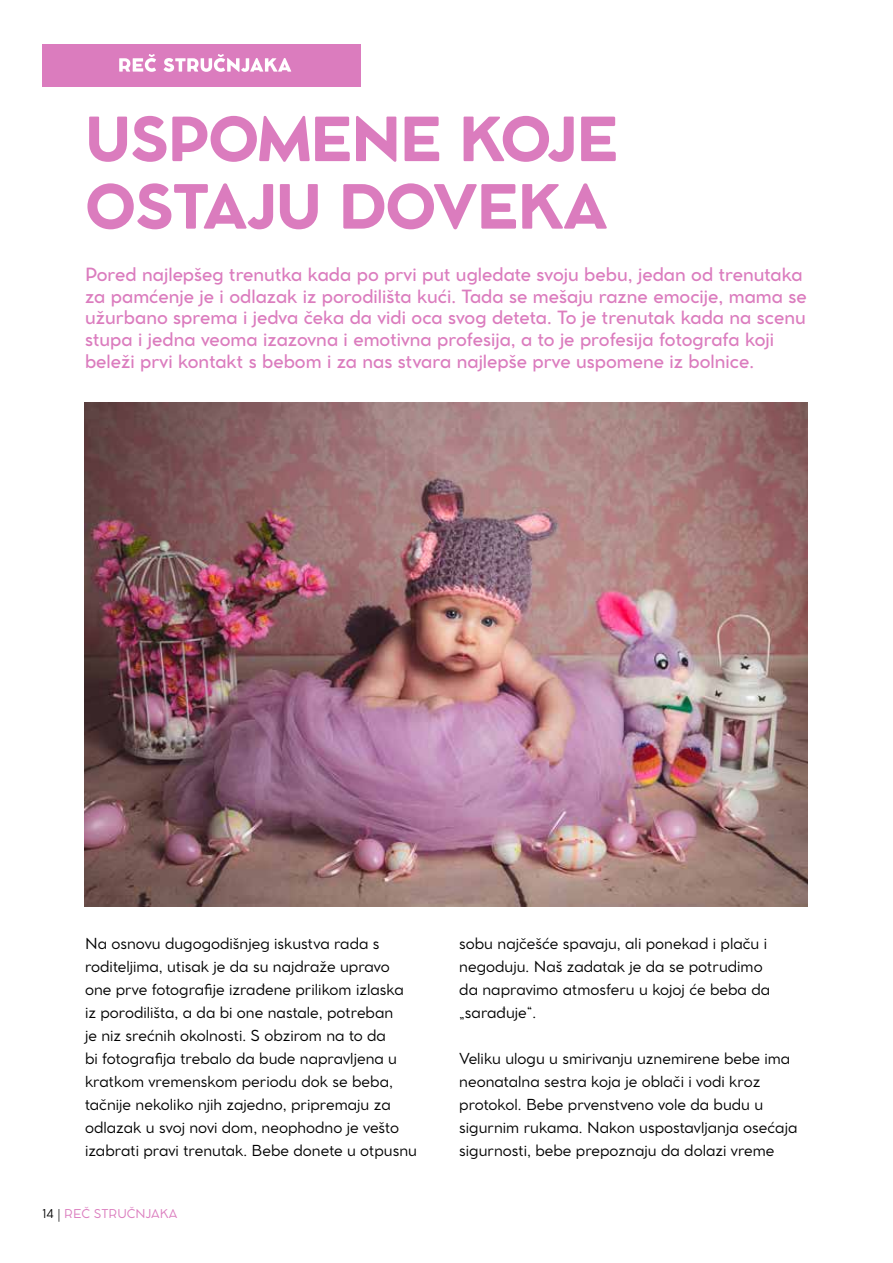
<style>
.page{position:relative;width:893px;height:1263px;background:#fff}
.page>*{position:absolute;margin:0;border:0;box-sizing:border-box;transform-origin:0 0}
.t1{font:800 60px/67.5px "Cocomat Pro";letter-spacing:-.025em;color:#db7cbe}
.t2{font:500 18px/21.6px "Cocomat Pro";color:#db7cbe}
.t3{font:15px/23px "Cocomat Pro";color:#000}
.t4{font:12px "Cocomat Pro";color:#db7cbe}
.s1{color:#000}
</style>
<div class="page">
<div style="left:43px;top:45px;width:318px;height:42px;background:#db7cbe"></div>
<svg style="left:119px;top:54px;width:37px;height:18px"></svg>
<svg style="left:164px;top:54px;width:127px;height:18px"></svg>
<img style="left:85px;top:403px;width:723px;height:504px">
<h1 class="t1" style="left:85px;top:103px;width:535px">USPOMENE KOJE<br>OSTAJU DOVEKA</h1>
<p class="t2" style="left:85px;top:263px;width:723px">Pored najlepšeg trenutka kada po prvi put ugledate svoju bebu, jedan od trenutaka za pamćenje je i odlazak iz porodilišta kući. Tada se mešaju razne emocije, mama se užurbano sprema i jedva čeka da vidi oca svog deteta. To je trenutak kada na scenu stupa i jedna veoma izazovna i emotivna profesija, a to je profesija fotografa koji beleži prvi kontakt s bebom i za nas stvara najlepše prve uspomene iz bolnice.</p>
<p class="t3" style="left:85px;top:931px;width:334px">Na osnovu dugogodišnjeg iskustva rada s roditeljima, utisak je da su najdraže upravo one prve fotografije izrađene prilikom izlaska iz porodilišta, a da bi one nastale, potreban<br>je niz srećnih okolnosti. S obzirom na to da<br>bi fotografija trebalo da bude napravljena u kratkom vremenskom periodu dok se beba, tačnije nekoliko njih zajedno, pripremaju za odlazak u svoj novi dom, neophodno je vešto izabrati pravi trenutak. Bebe donete u otpusnu</p>
<p class="t3" style="left:459px;top:931px;width:313px">sobu najčešće spavaju, ali ponekad i plaču i negoduju. Naš zadatak je da se potrudimo da napravimo atmosferu u kojoj će beba da „sarađuje“.</p>
<p class="t3" style="left:459px;top:1046px;width:340px">Veliku ulogu u smirivanju uznemirene bebe ima neonatalna sestra koja je oblači i vodi kroz protokol. Bebe prvenstveno vole da budu u sigurnim rukama. Nakon uspostavljanja osećaja sigurnosti, bebe prepoznaju da dolazi vreme</p>
<p class="t4" style="left:43px;top:1204px;width:136px"><span class="s1">14 |</span> REČ STRUČNJAKA</p>
</div>
